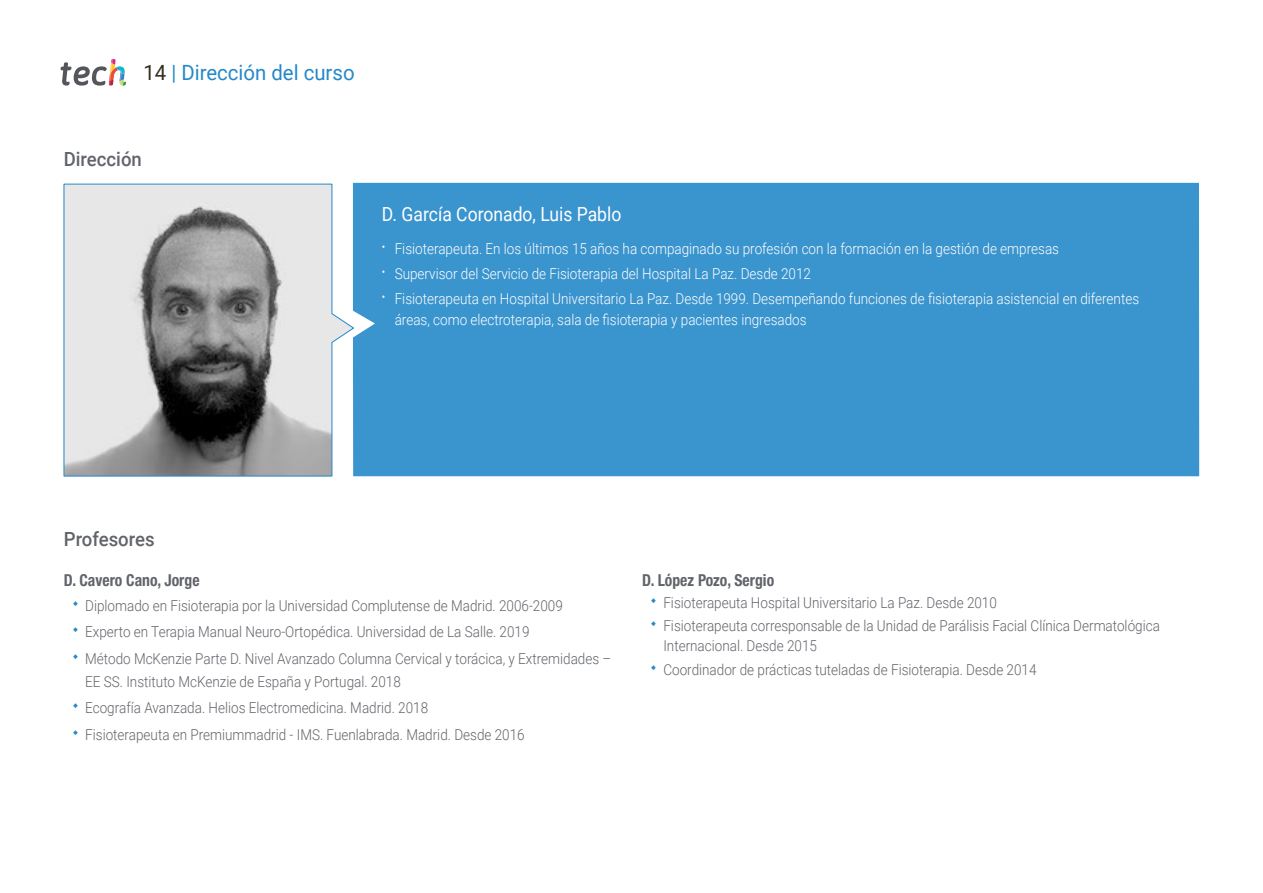
<style>
.page{position:relative;width:1263px;height:893px;background:#fff}
.page>*{position:absolute;margin:0;border:0;box-sizing:border-box;transform-origin:0 0}
.t1{font:21px "Roboto";color:#2488c9}
.t2{font:19.5px "Roboto";color:#fff;scale:.9 1}
.t3{font:500 19.5px "Roboto";color:#61646a;scale:.95 1}
.t4{font:700 condensed 16.5px "Helvetica Neue LT Std";color:#61646a;scale:.95 1}
.t5{font:300 15px/26.7px "Roboto";color:#61646a;scale:.9 1}
.t6{font:300 15px/21px "Roboto";color:#fff;scale:.9 1}
.s1{color:#312e20}
</style>
<div class="page">
<svg style="left:61px;top:59px;width:65px;height:27px"></svg>
<div style="left:353px;top:183px;width:846px;height:293px;background:#3a94ce"></div>
<svg style="left:64px;top:184px;width:290px;height:292px;background:#b3b4b5"></svg>
<h1 class="t1" style="left:144px;top:57px;width:213px"><span class="s1">14</span> | Dirección del curso</h1>
<h2 class="t3" style="left:64px;top:145px;width:84px">Dirección</h2>
<h2 class="t2" style="left:382px;top:201px;width:268px">D. García Coronado, Luis Pablo</h2>
<p class="t6" style="left:382px;top:237px;width:754px"><sup>•</sup> Fisioterapeuta. En los últimos 15 años ha compaginado su profesión con la formación en la gestión de empresas</p>
<p class="t6" style="left:382px;top:263px;width:478px"><sup>•</sup> Supervisor del Servicio de Fisioterapia del Hospital La Paz. Desde 2012</p>
<p class="t6" style="left:395px;top:288px;width:829px;text-indent:-13px"><sup>•</sup> Fisioterapeuta en Hospital Universitario La Paz. Desde 1999. Desempeñando funciones de fisioterapia asistencial en diferentes áreas, como electroterapia, sala de fisioterapia y pacientes ingresados</p>
<h2 class="t3" style="left:64px;top:526px;width:97px">Profesores</h2>
<p class="t4" style="left:64px;top:570px;width:144px">D. Cavero Cano, Jorge</p>
<p class="t5" style="left:85px;top:591px;width:586px">Diplomado en Fisioterapia por la Universidad Complutense de Madrid. 2006-2009<br>Experto en Terapia Manual Neuro-Ortopédica. Universidad de La Salle. 2019<br>Método McKenzie Parte D. Nivel Avanzado Columna Cervical y torácica, y Extremidades –</p>
<p class="t5" style="left:85px;top:667px;width:490px">EE SS. Instituto McKenzie de España y Portugal. 2018<br>Ecografía Avanzada. Helios Electromedicina. Madrid. 2018<br>Fisioterapeuta en Premiummadrid - IMS. Fuenlabrada. Madrid. Desde 2016</p>
<p class="t4" style="left:642px;top:570px;width:140px">D. López Pozo, Sergio</p>
<p class="t5" style="left:663px;top:590px;width:553px;line-height:23.7px">Fisioterapeuta Hospital Universitario La Paz. Desde 2010<br>Fisioterapeuta corresponsable de la Unidad de Parálisis Facial Clínica Dermatológica</p>
<p class="t5" style="left:663px;top:633px;width:416px;line-height:23.7px">Internacional. Desde 2015<br>Coordinador de prácticas tuteladas de Fisioterapia. Desde 2014</p>
</div>
